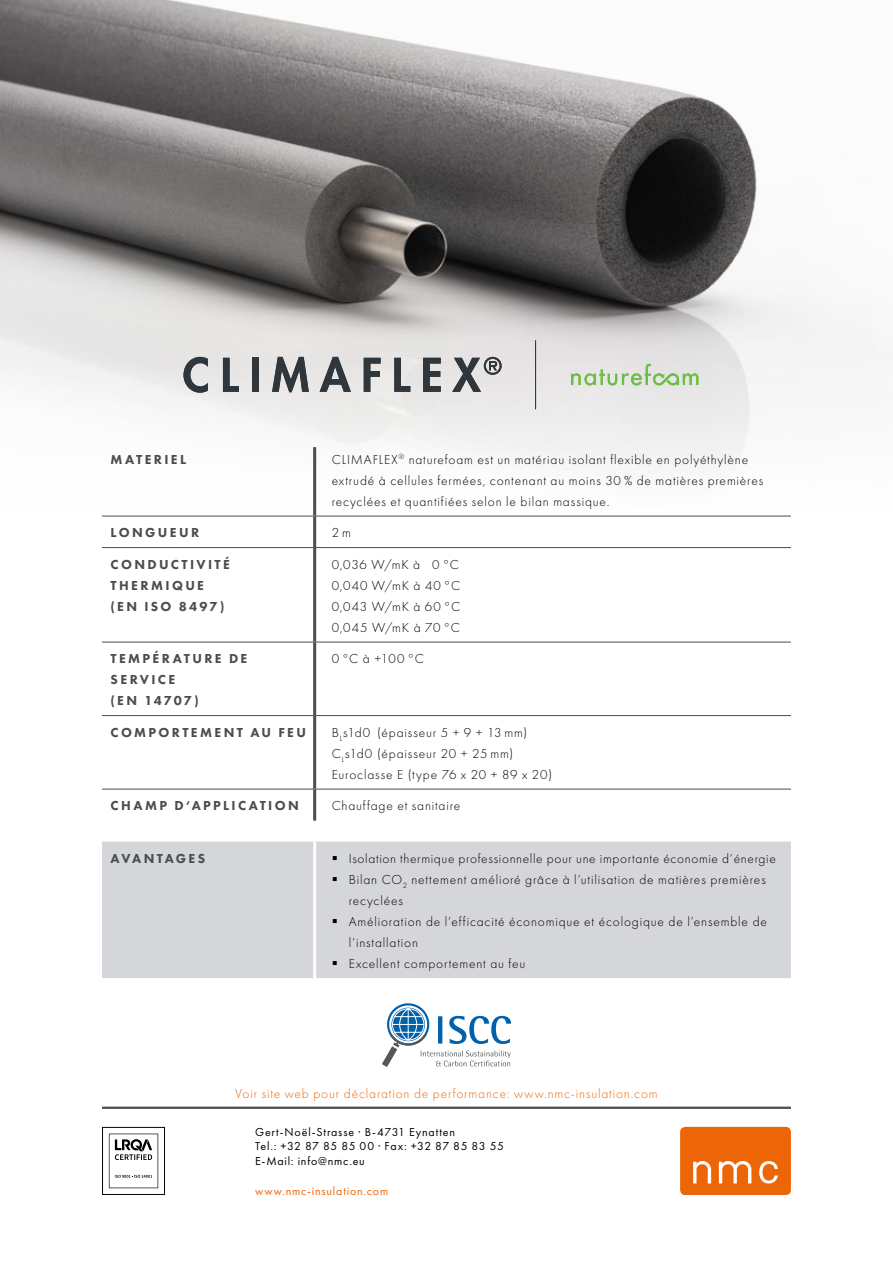
<style>
.page{position:relative;width:893px;height:1263px;background:#fff}
.page>*{position:absolute;margin:0;border:0;box-sizing:border-box;transform-origin:0 0}
.t1{font:300 13.5px/21px "Futura PT";letter-spacing:.06em;color:#000}
.t2{font:800 13.5px/21px "Futura PT";letter-spacing:.175em;color:#484d52}
.t3{font:300 13.5px "Futura PT";letter-spacing:.065em;color:#ec6608}
.t4{font:12px/14.4px "Futura PT";letter-spacing:.065em;color:#000}
.t5{font:12px "Futura PT";letter-spacing:.065em;color:#ec6608}
</style>
<div class="page">
<svg style="left:102px;top:1127px;width:63px;height:68px"></svg>
<div style="left:680px;top:1127px;width:111px;height:68px;background:#ec6608;border-radius:5px"></div>
<svg style="left:693px;top:1161px;width:85px;height:22px"></svg>
<hr style="left:102px;top:1107px;width:689px;height:2px;background:#484d52">
<img style="left:0;top:0;width:874px;height:510px">
<svg style="left:183px;top:357px;width:25px;height:36px"></svg>
<svg style="left:223px;top:358px;width:16px;height:34px"></svg>
<div style="left:252px;top:358px;width:6px;height:34px;background:#2f373d"></div>
<svg style="left:272px;top:357px;width:37px;height:35px"></svg>
<svg style="left:320px;top:357px;width:31px;height:35px"></svg>
<svg style="left:364px;top:358px;width:17px;height:34px"></svg>
<svg style="left:394px;top:358px;width:16px;height:34px"></svg>
<svg style="left:423px;top:358px;width:18px;height:34px"></svg>
<svg style="left:452px;top:357px;width:50px;height:35px;background:#a3a4a6"></svg>
<hr style="left:535px;top:340px;width:1px;height:69px;background:#2f373d">
<svg style="left:571px;top:364px;width:127px;height:22px;background:#c8dabd"></svg>
<svg style="left:382px;top:1003px;width:129px;height:64px"></svg>
<div style="left:102px;top:841px;width:689px;height:137px;background:#d5d6da"></div>
<hr style="left:313px;top:516px;width:3px;height:31px;background:#484d52">
<hr style="left:313px;top:548px;width:3px;height:94px;background:#484d52">
<hr style="left:313px;top:642px;width:3px;height:73px;background:#484d52">
<hr style="left:313px;top:716px;width:3px;height:73px;background:#484d52">
<hr style="left:313px;top:789px;width:3px;height:31px;background:#484d52">
<hr style="left:102px;top:547px;width:213px;height:1px;background:#484d52">
<hr style="left:315px;top:547px;width:476px;height:1px;background:#484d52">
<hr style="left:102px;top:642px;width:213px;height:1px;background:#484d52">
<hr style="left:315px;top:642px;width:476px;height:1px;background:#484d52">
<hr style="left:102px;top:715px;width:213px;height:1px;background:#484d52">
<hr style="left:315px;top:715px;width:476px;height:1px;background:#484d52">
<hr style="left:102px;top:789px;width:213px;height:1px;background:#484d52">
<hr style="left:315px;top:789px;width:476px;height:1px;background:#484d52">
<hr style="left:313px;top:841px;width:3px;height:137px;background:#fff">
<hr style="left:313px;top:447px;width:3px;height:69px;background:#484d52">
<hr style="left:102px;top:516px;width:213px;height:1px;background:#484d52">
<hr style="left:315px;top:516px;width:476px;height:1px;background:#484d52">
<svg style="left:333px;top:856px;width:4px;height:4px"></svg>
<svg style="left:333px;top:877px;width:4px;height:4px"></svg>
<svg style="left:333px;top:919px;width:4px;height:4px"></svg>
<svg style="left:333px;top:961px;width:4px;height:4px"></svg>
<p class="t2" style="left:111px;top:448px;width:77px">MATERIEL</p>
<p class="t1" style="left:332px;top:449px;width:433px">CLIMAFLEX<sup>®</sup> naturefoam est un matériau isolant flexible en polyéthylène extrudé à cellules fermées, contenant au moins 30 % de matières premières recyclées et quantifiées selon le bilan massique.</p>
<p class="t2" style="left:111px;top:522px;width:90px">LONGUEUR</p>
<p class="t1" style="left:332px;top:522px;width:21px">2m</p>
<p class="t2" style="left:111px;top:553px;width:121px">CONDUCTIVITÉ<br>THERMIQUE (EN ISO 8497)</p>
<p class="t1" style="left:332px;top:554px;width:130px;text-align:justify">0,036 W/mK à 0 °C 0,040 W/mK à 40 °C 0,043 W/mK à 60 °C 0,045 W/mK à 70 °C</p>
<p class="t2" style="left:111px;top:648px;width:138px">TEMPÉRATURE DE<br>SERVICE<br>(EN 14707)</p>
<p class="t1" style="left:332px;top:648px;width:94px">0 °C à +100 °C</p>
<p class="t2" style="left:111px;top:721px;width:197px">COMPORTEMENT AU FEU</p>
<p class="t1" style="left:332px;top:722px;width:222px">B<sub>L</sub>s1d0 (épaisseur 5 + 9 + 13 mm)<br>C<sub>L</sub>s1d0 (épaisseur 20 + 25 mm)<br>Euroclasse E (type 76 x 20 + 89 x 20)</p>
<p class="t2" style="left:111px;top:795px;width:190px">CHAMP D‘APPLICATION</p>
<p class="t1" style="left:332px;top:795px;width:130px">Chauffage et sanitaire</p>
<p class="t2" style="left:111px;top:847px;width:96px">AVANTAGES</p>
<p class="t1" style="left:349px;top:848px;width:429px">Isolation thermique professionnelle pour une importante économie d’énergie Bilan CO<sub>2</sub> nettement amélioré grâce à l’utilisation de matières premières recyclées<br>Amélioration de l’efficacité économique et écologique de l’ensemble de l’installation<br>Excellent comportement au feu</p>
<p class="t3" style="left:235px;top:1086px;width:424px">Voir site web pour déclaration de performance: www.nmc-insulation.com</p>
<p class="t4" style="left:255px;top:1125px;width:250px">Gert-Noël-Strasse · B-4731 Eynatten<br>Tel.: +32 87 85 85 00 · Fax: +32 87 85 83 55<br>E-Mail: info@nmc.eu</p>
<p class="t5" style="left:255px;top:1184px;width:135px">www.nmc-insulation.com</p>
</div>
